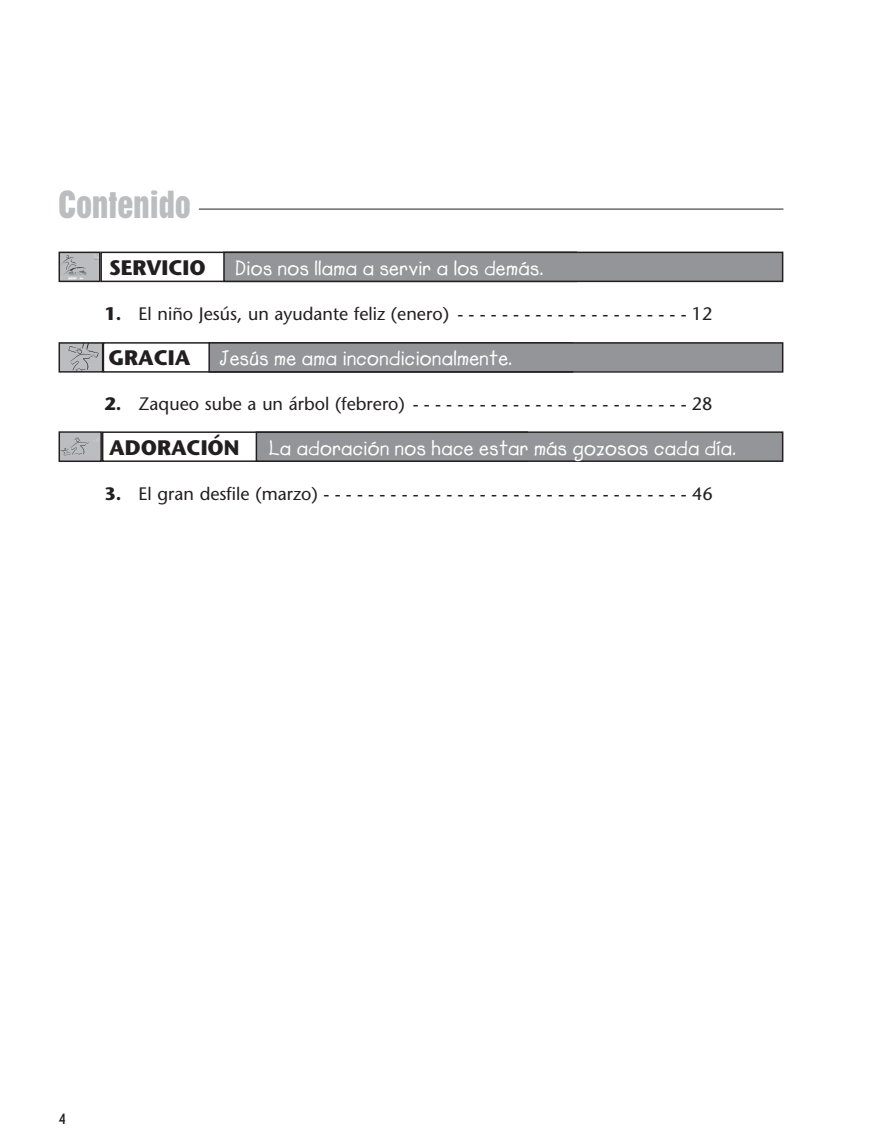
<style>
.page{position:relative;width:878px;height:1148px;background:#fff}
.page>*{position:absolute;margin:0;border:0;box-sizing:border-box;transform-origin:0 0}
.t1{font:700 condensed 36px "Placard";color:#bcbdc0}
.t2{font:700 21px "Lemonade";letter-spacing:.015em;color:#fff}
.t3{font:700 21px "Stone Sans";color:#231f20}
.t4{font:18px "Stone Sans";color:#231f20}
.t5{font:700 15px "New Garden";color:#231f20}
.s1{font-weight:700}
</style>
<div class="page">
<div style="left:102px;top:431px;width:426px;height:31px;border:2px solid #231f20"></div>
<div style="left:257px;top:433px;width:524px;height:27px;background:#939598"></div>
<div style="left:255px;top:431px;width:528px;height:31px;border:2px solid #231f20"></div>
<div style="left:60px;top:433px;width:40px;height:27px;background:#bcbdc0"></div>
<svg style="left:61px;top:437px;width:37px;height:19px"></svg>
<div style="left:58px;top:431px;width:44px;height:31px;border:2px solid #231f20"></div>
<div style="left:103px;top:342px;width:470px;height:30px;border:2px solid #231f20"></div>
<div style="left:210px;top:343px;width:572px;height:28px;background:#939598"></div>
<div style="left:208px;top:342px;width:575px;height:30px;border:2px solid #231f20"></div>
<div style="left:60px;top:344px;width:42px;height:27px;background:#bcbdc0"></div>
<svg style="left:68px;top:345px;width:30px;height:24px"></svg>
<div style="left:58px;top:342px;width:45px;height:30px;border:2px solid #231f20"></div>
<div style="left:100px;top:251px;width:477px;height:31px;border:2px solid #231f20"></div>
<hr style="left:199px;top:209px;width:584px;height:1px;background:#231f20">
<div style="left:60px;top:253px;width:39px;height:27px;background:#bcbdc0"></div>
<svg style="left:61px;top:255px;width:26px;height:24px"></svg>
<div style="left:58px;top:251px;width:42px;height:31px;border:2px solid #231f20"></div>
<div style="left:225px;top:253px;width:556px;height:27px;background:#939598"></div>
<div style="left:223px;top:251px;width:560px;height:31px;border:2px solid #231f20"></div>
<h1 class="t1" style="left:58px;top:191px;width:134px">Contenido</h1>
<p class="t3" style="left:109px;top:259px;width:98px">SERVICIO</p>
<p class="t2" style="left:235px;top:255px;width:309px">Dios nos llama a servir a los demás.</p>
<p class="t4" style="left:104px;top:306px;width:609px"><span class="s1">1.</span> El niño Jesús, un ayudante feliz (enero) - - - - - - - - - - - - - - - - - - - - - 12</p>
<p class="t3" style="left:108px;top:349px;width:83px">GRACIA</p>
<p class="t2" style="left:219px;top:345px;width:294px">Jesús me ama incondicionalmente.</p>
<p class="t4" style="left:104px;top:396px;width:609px"><span class="s1">2.</span> Zaqueo sube a un árbol (febrero) - - - - - - - - - - - - - - - - - - - - - - - - - 28</p>
<p class="t3" style="left:109px;top:439px;width:132px">ADORACIÓN</p>
<p class="t2" style="left:269px;top:435px;width:468px">La adoración nos hace estar más gozosos cada día.</p>
<p class="t4" style="left:104px;top:486px;width:609px"><span class="s1">3.</span> El gran desfile (marzo) - - - - - - - - - - - - - - - - - - - - - - - - - - - - - - - - - 46</p>
<p class="t5" style="left:58px;top:1109px;width:9px">4</p>
</div>
